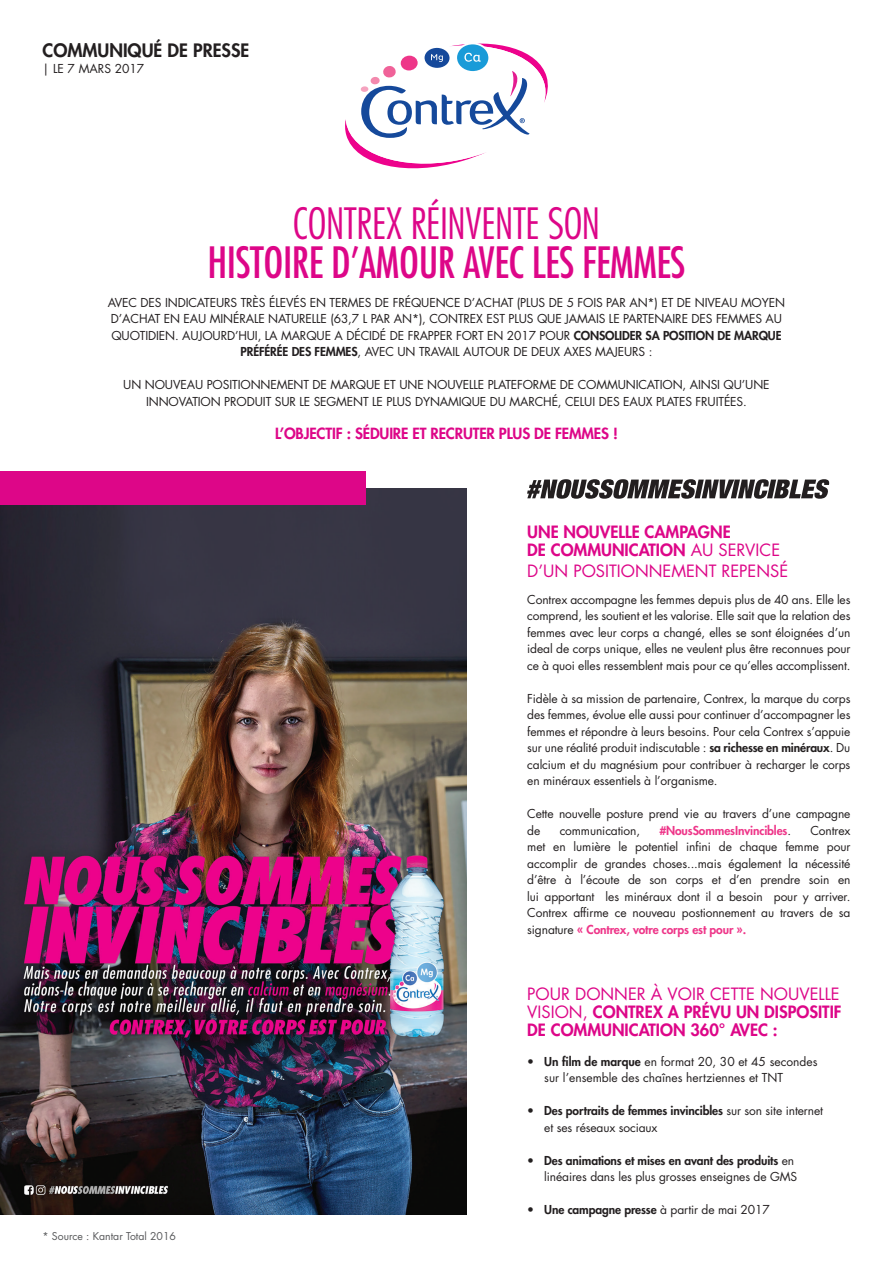
<style>
.page{position:relative;width:893px;height:1263px;background:#fff}
.page>*{position:absolute;margin:0;border:0;box-sizing:border-box;transform-origin:0 0}
.t1{font:condensed 42px "Futura Std";letter-spacing:-.01em;color:#dd0688}
.t2{font:300 condensed 42px "Futura Std";letter-spacing:-.01em;color:#dd0688}
.t3{font:800 18px "Futura Std";color:#231f20}
.sous-titre{font:800 16.5px/18px "Futura Std";color:#dd0688}
.sous-titre-2{font:16.5px "Futura Std";color:#dd0688}
.txt_courant{font:800 15px "Futura Std";letter-spacing:-.01em;color:#dd0688}
.txt_courant-2{font:12px/16.5px "Futura Std";letter-spacing:-.01em;color:#231f20;text-align:justify}
.t4{font:800 12px "Futura Std";letter-spacing:-.01em;color:#231f20}
.txt_courant-3{font:800 12px "Futura Std";letter-spacing:-.01em;color:#ee3689}
.t5{font:10.5px "Futura Std";color:#57585a}
.s1{font-weight:800}
.s2{font-weight:400}
.s3{font-weight:400;color:#231f20}
.s4{font-weight:800;color:#ee3689}
</style>
<div class="page">
<svg style="left:527px;top:479px;width:303px;height:20px"></svg>
<img style="left:0;top:488px;width:467px;height:726px">
<div style="left:0;top:472px;width:366px;height:33px;background:#dd0688"></div>
<svg style="left:345px;top:43px;width:203px;height:126px"></svg>
<p class="t3" style="left:43px;top:39px;width:208px">COMMUNIQUÉ DE PRESSE</p>
<p class="txt_courant-2" style="left:43px;top:61px;width:103px">| LE 7 MARS 2017</p>
<p class="t2" style="left:293px;top:199px;width:309px">CONTREX RÉINVENTE SON</p>
<p class="t1" style="left:207px;top:237px;width:479px">HISTOIRE D’AMOUR AVEC LES FEMMES</p>
<p class="txt_courant-2" style="left:108px;top:294px;width:679px;text-align:center">AVEC DES INDICATEURS TRÈS ÉLEVÉS EN TERMES DE FRÉQUENCE D’ACHAT (PLUS DE 5 FOIS PAR AN*) ET DE NIVEAU MOYEN D’ACHAT EN EAU MINÉRALE NATURELLE (63,7 L PAR AN*), CONTREX EST PLUS QUE JAMAIS LE PARTENAIRE DES FEMMES AU QUOTIDIEN. AUJOURD’HUI, LA MARQUE A DÉCIDÉ DE FRAPPER FORT EN 2017 POUR <span class="s1">CONSOLIDER SA POSITION DE MARQUE PRÉFÉRÉE DES FEMMES</span>, AVEC UN TRAVAIL AUTOUR DE DEUX AXES MAJEURS :</p>
<p class="txt_courant-2" style="left:123px;top:376px;width:648px;text-align:center">UN NOUVEAU POSITIONNEMENT DE MARQUE ET UNE NOUVELLE PLATEFORME DE COMMUNICATION, AINSI QU’UNE<br>INNOVATION PRODUIT SUR LE SEGMENT LE PLUS DYNAMIQUE DU MARCHÉ, CELUI DES EAUX PLATES FRUITÉES.</p>
<p class="txt_courant" style="left:275px;top:423px;width:344px">L’OBJECTIF : SÉDUIRE ET RECRUTER PLUS DE FEMMES !</p>
<p class="sous-titre" style="left:527px;top:522px;width:254px">UNE NOUVELLE CAMPAGNE<br>DE COMMUNICATION <span class="s2">AU SERVICE</span></p>
<p class="sous-titre-2" style="left:527px;top:560px;width:262px">D’UN POSITIONNEMENT REPENSÉ</p>
<p class="txt_courant-2" style="left:527px;top:591px;width:325px">Contrex accompagne les femmes depuis plus de 40 ans. Elle les comprend, les soutient et les valorise. Elle sait que la relation des femmes avec leur corps a changé, elles se sont éloignées d’un ideal de corps unique, elles ne veulent plus être reconnues pour ce à quoi elles ressemblent mais pour ce qu’elles accomplissent.</p>
<p class="txt_courant-2" style="left:527px;top:690px;width:325px">Fidèle à sa mission de partenaire, Contrex, la marque du corps des femmes, évolue elle aussi pour continuer d’accompagner les femmes et répondre à leurs besoins. Pour cela Contrex s’appuie sur une réalité produit indiscutable : <span class="s1">sa richesse en minéraux</span>. Du calcium et du magnésium pour contribuer à recharger le corps en minéraux essentiels à l’organisme.</p>
<p class="txt_courant-2" style="left:527px;top:805px;width:325px">Cette nouvelle posture prend vie au travers d’une campagne de</p>
<p class="txt_courant-2" style="left:560px;top:822px;width:82px">communication,</p>
<p class="txt_courant-3" style="left:659px;top:822px;width:133px">#NousSommesInvincibles<span class="s3">.</span></p>
<p class="txt_courant-2" style="left:527px;top:822px;width:325px;text-indent:283px">Contrex met en lumière le potentiel infini de chaque femme pour accomplir de grandes choses...mais également la nécessité d’être à l’écoute de son corps et d’en prendre soin en lui apportant les minéraux dont il a besoin pour y arriver.<br>Contrex affirme ce nouveau postionnement au travers de sa signature <span class="s4">« Contrex, votre corps est pour ».</span></p>
<p class="t5" style="left:43px;top:1229px;width:135px">* Source : Kantar Total 2016</p>
<p class="sous-titre" style="left:527px;top:984px;width:316px;text-align:justify"><span class="s2">POUR DONNER À VOIR CETTE NOUVELLE VISION,</span> CONTREX A PRÉVU UN DISPOSITIF DE COMMUNICATION 360° AVEC :</p>
<p class="txt_courant-2" style="left:544px;top:1053px;width:275px;text-indent:-17px"><span class="s1">• Un film de marque</span> en format 20, 30 et 45 secondes sur l’ensemble des chaînes hertziennes et TNT</p>
<p class="txt_courant-2" style="left:544px;top:1102px;width:280px;text-indent:-17px"><span class="s1">• Des portraits de femmes invincibles</span> sur son site internet et ses réseaux sociaux</p>
<p class="txt_courant-2" style="left:527px;top:1152px;width:271px;text-align:right"><span class="s1">• Des animations et mises en avant des produits</span> en linéaires dans les plus grosses enseignes de GMS</p>
<p class="t4" style="left:527px;top:1202px;width:244px">• Une campagne presse <span class="s2">à partir de mai 2017</span></p>
</div>
